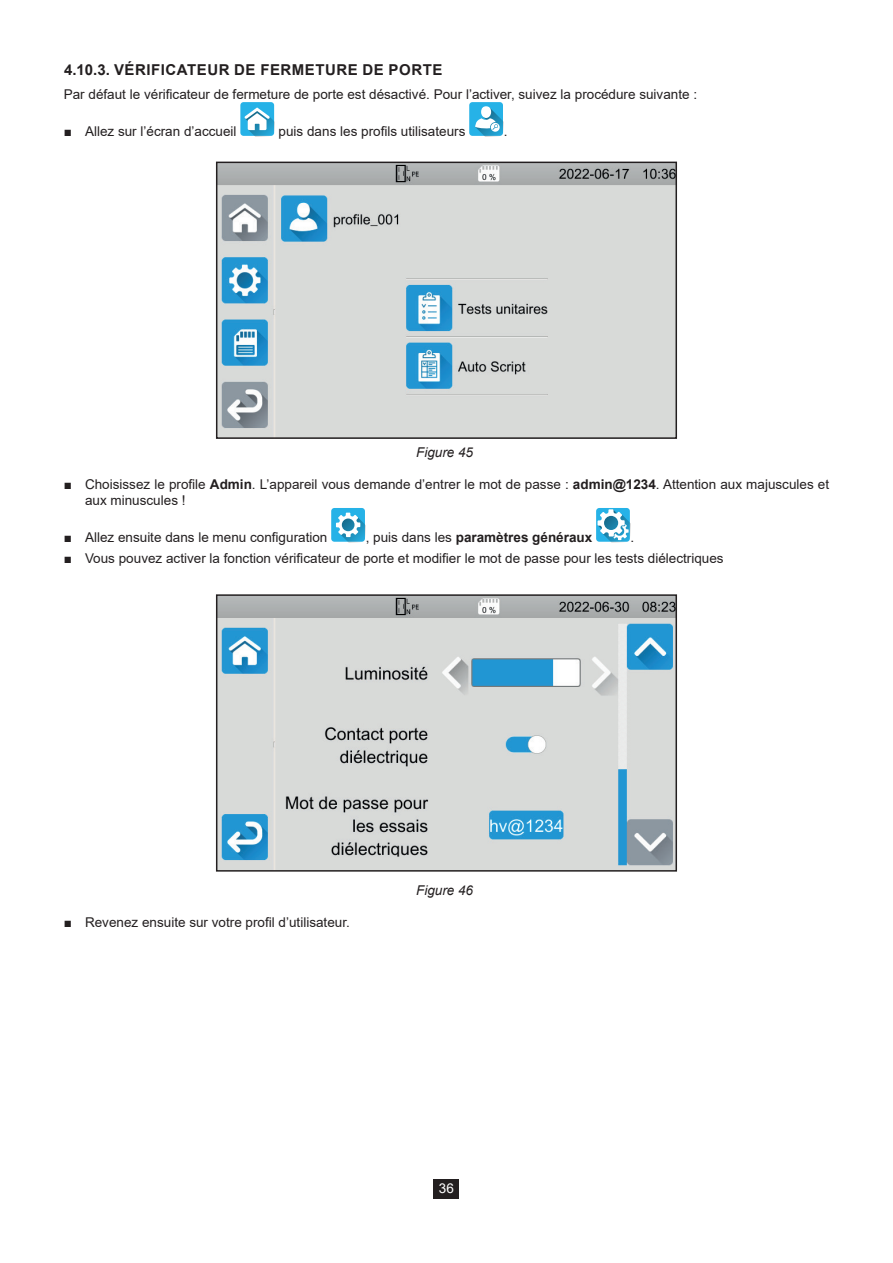
<style>
.page{position:relative;width:893px;height:1263px;background:#fff}
.page>*{position:absolute;margin:0;border:0;box-sizing:border-box;transform-origin:0 0}
.t1{font:700 15px "Arial";letter-spacing:.035em;color:#231f20}
.t2{font:13.5px/16.2px "Arial";color:#231f20}
.t3{font:700 13.5px "Arial";color:#231f20}
.t4{font:italic 13.5px "Arial";color:#231f20}
.t5{font:13.5px "Arial";color:#fff}
.s1{font-weight:700}
.s2{font-weight:400}
</style>
<div class="page">
<div style="left:434px;top:1179px;width:25px;height:19px;background:#231f20"></div>
<div style="left:240px;top:102px;width:34px;height:34px;background:#26b2e7;border-radius:3px"></div>
<svg style="left:244px;top:108px;width:31px;height:28px"></svg>
<div style="left:469px;top:102px;width:34px;height:34px;background:#26b2e7;border-radius:3px"></div>
<div style="left:481px;top:106px;width:10px;height:12px;background:#fff;border-radius:50%"></div>
<svg style="left:475px;top:108px;width:29px;height:28px"></svg>
<img style="left:219px;top:165px;width:455px;height:271px">
<div style="left:216px;top:162px;width:461px;height:277px;border:2px solid #231f20"></div>
<img style="left:219px;top:597px;width:455px;height:272px">
<div style="left:216px;top:594px;width:461px;height:278px;border:2px solid #231f20"></div>
<div style="left:331px;top:508px;width:34px;height:34px;background:#26b2e7;border-radius:3px"></div>
<svg style="left:336px;top:513px;width:30px;height:29px"></svg>
<svg style="left:596px;top:508px;width:34px;height:34px"></svg>
<svg style="left:597px;top:509px;width:34px;height:33px"></svg>
<p class="t1" style="left:64px;top:59px;width:380px">4.10.3. VÉRIFICATEUR DE FERMETURE DE PORTE</p>
<p class="t2" style="left:64px;top:86px;width:635px">Par défaut le vérificateur de fermeture de porte est désactivé. Pour l’activer, suivez la procédure suivante :</p>
<p class="t2" style="left:64px;top:124px;width:174px">■ Allez sur l’écran d’accueil</p>
<p class="t2" style="left:279px;top:124px;width:188px">puis dans les profils utilisateurs</p>
<p class="t2" style="left:504px;top:124px;width:5px">.</p>
<p class="t4" style="left:416px;top:443px;width:59px">Figure 45</p>
<p class="t2" style="left:85px;top:476px;width:746px;text-indent:-21px">■ Choisissez le profile <span class="s1">Admin</span>. L’appareil vous demande d’entrer le mot de passe : <span class="s1">admin@1234</span>. Attention aux majuscules et aux minuscules !</p>
<p class="t2" style="left:64px;top:529px;width:265px">■ Allez ensuite dans le menu configuration</p>
<p class="t3" style="left:366px;top:528px;width:228px"><span class="s2">, puis dans les</span> paramètres généraux</p>
<p class="t2" style="left:631px;top:529px;width:5px">.</p>
<p class="t2" style="left:64px;top:550px;width:661px">■ Vous pouvez activer la fonction vérificateur de porte et modifier le mot de passe pour les tests diélectriques</p>
<p class="t2" style="left:64px;top:914px;width:288px">■ Revenez ensuite sur votre profil d’utilisateur.</p>
<p class="t4" style="left:416px;top:881px;width:59px">Figure 46</p>
<p class="t5" style="left:439px;top:1179px;width:17px">36</p>
</div>
